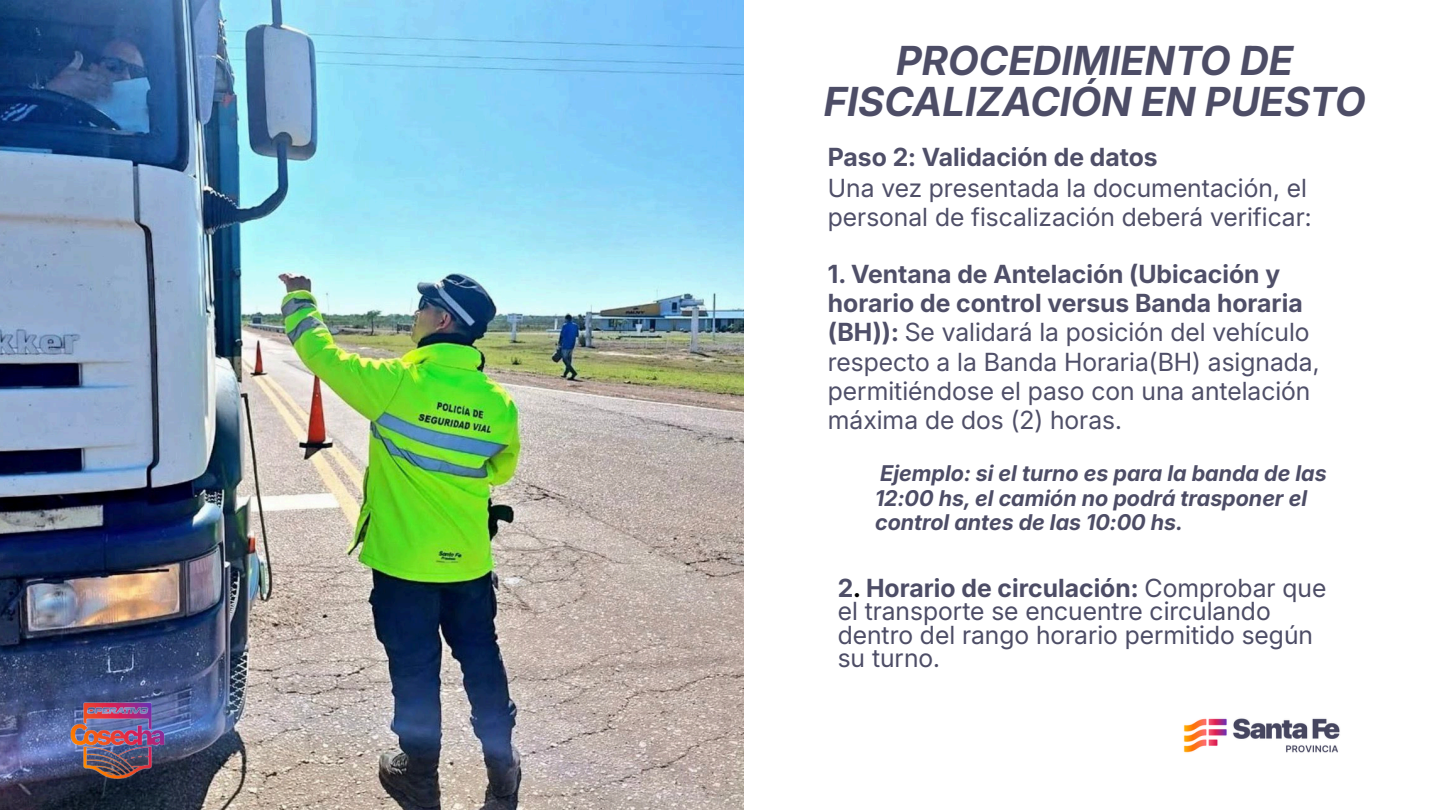
<style>
.page{position:relative;width:1440px;height:810px;background:#fff}
.page>*{position:absolute;margin:0;border:0;box-sizing:border-box;transform-origin:0 0}
.t1{font:italic 700 40px/41.2px "Inter 18 pt";color:#4d4d66;text-align:center}
.t2{font:25px/29.2px "Inter 18 pt";color:#4f4f68}
.t3{font:25px/23.2px "Inter 18 pt";color:#4d4d66}
.t4{font:italic 700 21.7px/24.5px "Inter 18 pt";color:#4d4d66}
.s1{font-weight:700}
.s2{font-weight:700;color:#4f4f68}
.s3{font-weight:700;color:#000}
</style>
<div class="page">
<img style="left:1183px;top:718px;width:157px;height:35px">
<img style="left:0;top:0;width:744px;height:810px">
<img style="left:34px;top:672px;width:187px;height:115px">
<h1 class="t1" style="left:824px;top:40px;width:543px">PROCEDIMIENTO DE<br>FISCALIZACIÓN EN PUESTO</h1>
<h2 class="t2" style="left:828px;top:141px;width:480px;line-height:31.5px"><span class="s1">Paso 2: Validación de datos<br></span>Una vez presentada la documentación, el</h2>
<h2 class="t2" style="left:828px;top:202px;width:485px">personal de fiscalización deberá verificar:</h2>
<h2 class="t2" style="left:828px;top:259px;width:493px"><span class="s1">1. Ventana de Antelación (Ubicación y horario de control versus Banda horaria (BH)):</span> Se validará la posición del vehículo respecto a la Banda Horaria(BH) asignada, permitiéndose el paso con una antelación máxima de dos (2) horas.</h2>
<p class="t4" style="left:875px;top:461px;width:453px">Ejemplo: si el turno es para la banda de las<br>12:00 hs, el camión no podrá trasponer el control antes de las 10:00 hs.</p>
<h2 class="t3" style="left:838px;top:576px;width:490px"><span class="s2">2</span><span class="s3">.</span> <span class="s1">Horario de circulación:</span> Comprobar que el transporte se encuentre circulando dentro del rango horario permitido según su turno.</h2>
</div>
